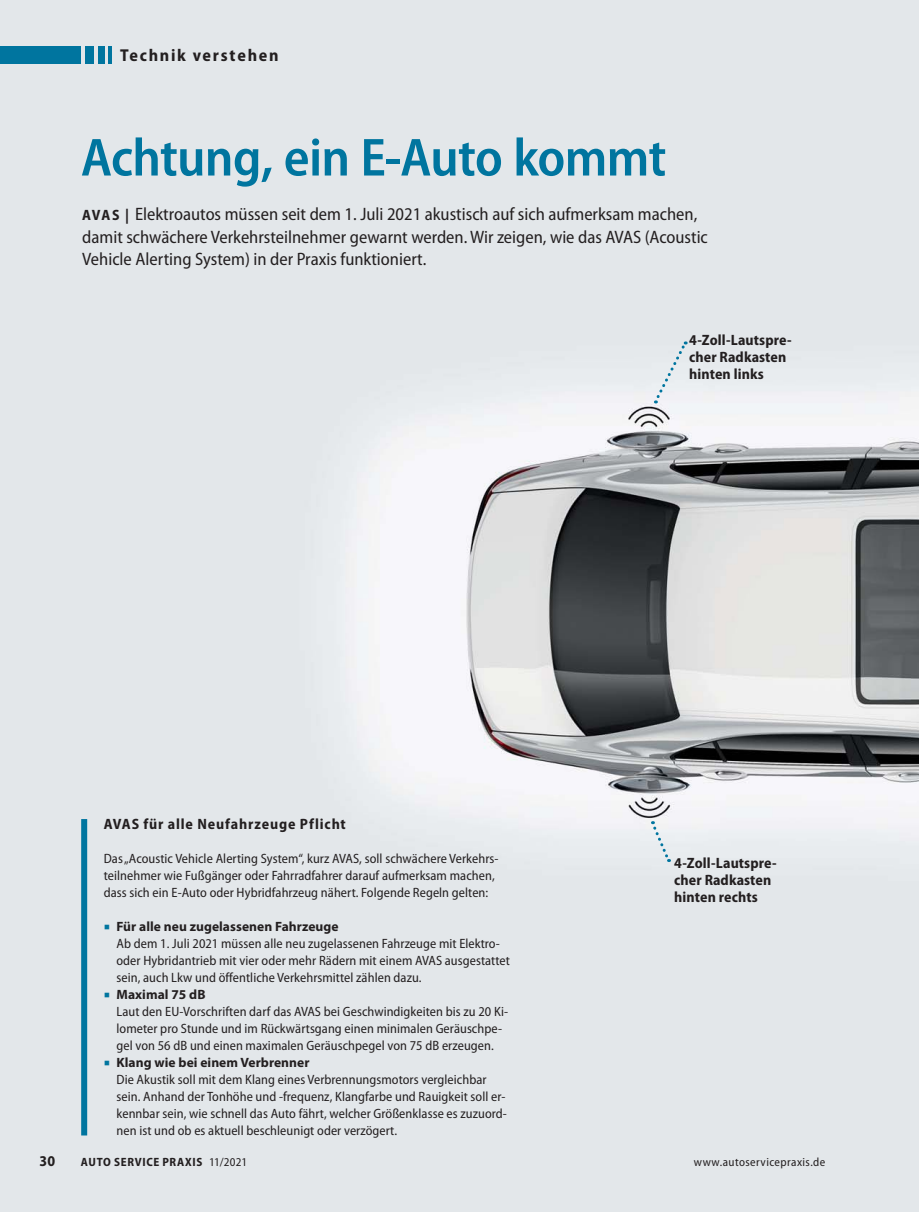
<style>
.page{position:relative;width:919px;height:1212px;background:#fff}
.page>*{position:absolute;margin:0;border:0;box-sizing:border-box;transform-origin:0 0}
.t1{font:600 semi-condensed 54px "Myriad Pro";letter-spacing:-.015em;color:#00759f}
.t2{font:semi-condensed 18px/22.5px "Myriad Pro";color:#231f20}
.t3{font:700 semi-condensed 17.25px "Myriad Pro";letter-spacing:.1em;color:#231f20}
.t4{font:700 semi-condensed 15px/17.2px "Myriad Pro";letter-spacing:.01em;color:#231f20}
.t5{font:700 semi-condensed 15px "Myriad Pro";letter-spacing:.055em;color:#231f20}
.t6{font:semi-condensed 13.5px/17px "Myriad Pro";letter-spacing:.005em;color:#231f20}
.t7{font:700 semi-condensed 12px "Myriad Pro";letter-spacing:.055em;color:#231f20}
.t8{font:semi-condensed 12px "Myriad Pro";letter-spacing:.035em;color:#231f20}
.s1{font-weight:700;font-size:15px}
.s2{font-family:"Minion Pro";font-stretch:normal;font-size:15.75px;color:#00759f}
.s3{font-weight:700;font-stretch:normal}
.s4{font-weight:400}
</style>
<div class="page">
<img style="left:0;top:0;width:918px;height:1212px">
<hr style="left:108px;top:47px;width:4px;height:17px;background:#00759f">
<div style="left:85px;top:47px;width:9px;height:17px;background:#00759f"></div>
<div style="left:98px;top:47px;width:6px;height:17px;background:#00759f"></div>
<div style="left:0;top:47px;width:81px;height:17px;background:#00759f"></div>
<div style="left:81px;top:819px;width:6px;height:316px;background:#00759f"></div>
<svg style="left:654px;top:341px;width:33px;height:62px"></svg>
<svg style="left:650px;top:821px;width:21px;height:41px"></svg>
<p class="t3" style="left:120px;top:49px;width:160px">Technik verstehen</p>
<h1 class="t1" style="left:81px;top:125px;width:587px">Achtung, ein E-Auto kommt</h1>
<h2 class="t2" style="left:82px;top:205px;width:627px"><span class="s1">AVAS |</span> Elektroautos müssen seit dem 1. Juli 2021 akustisch auf sich aufmerksam machen, damit schwächere Verkehrsteilnehmer gewarnt werden. Wir zeigen, wie das AVAS (Acoustic<br>Vehicle Alerting System) in der Praxis funktioniert.</h2>
<p class="t4" style="left:689px;top:333px;width:104px">4-Zoll-Lautspre&shy;cher Radkasten hinten links</p>
<p class="t5" style="left:104px;top:818px;width:243px">AVAS für alle Neufahrzeuge Pflicht</p>
<p class="t6" style="left:104px;top:852px;width:396px">Das „Acoustic Vehicle Alerting System“, kurz AVAS, soll schwächere Verkehrs&shy;teilnehmer wie Fußgänger oder Fahrradfahrer darauf aufmerksam machen, dass sich ein E-Auto oder Hybridfahrzeug nähert. Folgende Regeln gelten:</p>
<p class="t6" style="left:116px;top:920px;width:395px;text-indent:-13px"><span class="s2">■</span> <span class="s3">Für alle neu zugelassenen Fahrzeuge<br></span>Ab dem 1. Juli 2021 müssen alle neu zugelassenen Fahrzeuge mit Elektro&shy;oder Hybrid antrieb mit vier oder mehr Rädern mit einem AVAS ausgestattet sein, auch Lkw und öffentliche Verkehrsmittel zählen dazu.</p>
<p class="t6" style="left:116px;top:988px;width:393px;text-indent:-13px"><span class="s2">■</span> <span class="s3">Maximal 75 dB<br></span>Laut den EU-Vorschriften darf das AVAS bei Geschwindigkeiten bis zu 20 Ki&shy;lometer pro Stunde und im Rückwärtsgang einen minimalen Geräuschpe&shy;gel von 56 dB und einen maximalen Geräuschpegel von 75 dB erzeugen.</p>
<p class="t6" style="left:116px;top:1056px;width:392px;text-indent:-13px"><span class="s2">■</span> <span class="s3">Klang wie bei einem Verbrenner<br></span>Die Akustik soll mit dem Klang eines Verbrennungsmotors vergleichbar sein. Anhand der Tonhöhe und -frequenz, Klangfarbe und Rauigkeit soll er&shy;kennbar sein, wie schnell das Auto fährt, welcher Größenklasse es zuzuord&shy;nen ist und ob es aktuell beschleunigt oder verzögert.</p>
<p class="t4" style="left:674px;top:855px;width:104px">4-Zoll-Lautspre&shy;cher Radkasten hinten rechts</p>
<p class="t4" style="left:39px;top:1154px;width:17px">30</p>
<p class="t7" style="left:81px;top:1157px;width:168px">AUTO SERVICE PRAXIS <span class="s4">11/2021</span></p>
<p class="t8" style="left:693px;top:1157px;width:133px">www.autoservicepraxis.de</p>
</div>
